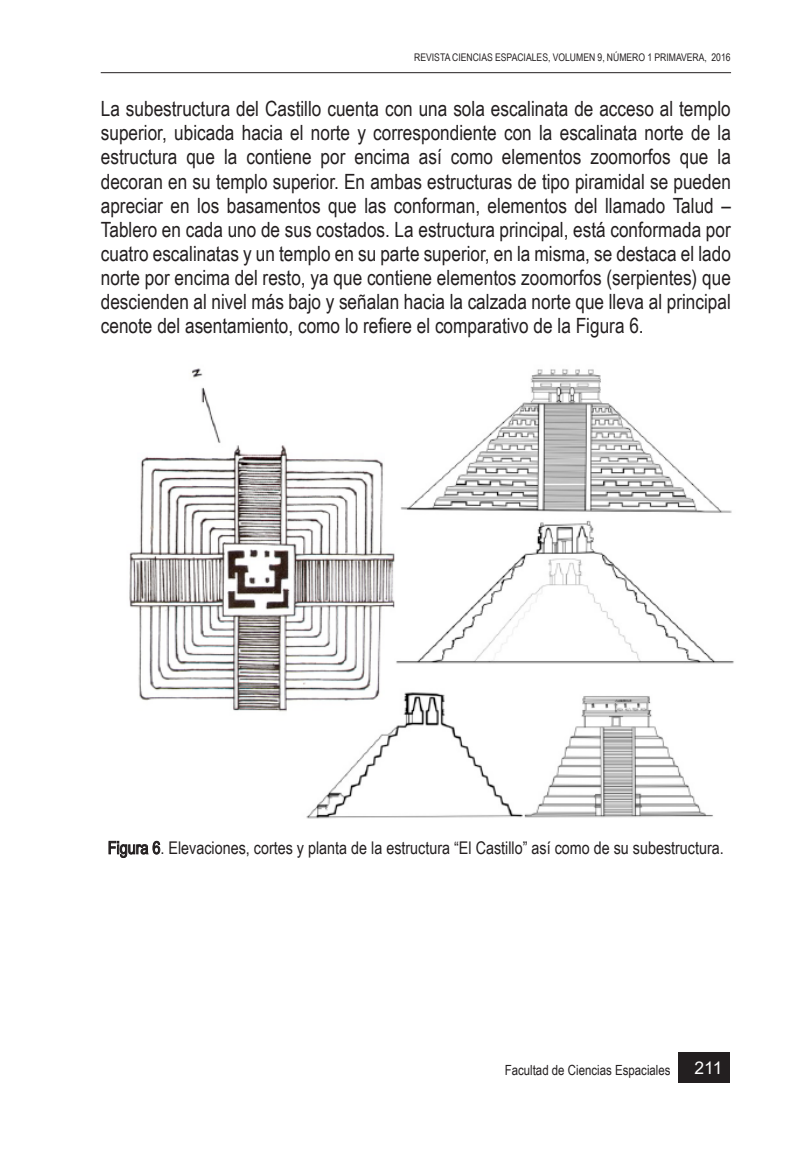
<style>
.page{position:relative;width:794px;height:1161px;background:#fff}
.page>*{position:absolute;margin:0;border:0;box-sizing:border-box;transform-origin:0 0}
.Subtitulo{font:21px/24.2px "Arial Narrow";color:#231f20;text-align:justify}
.Subtitulo-2{font:17.5px "Arial Narrow";color:#231f20}
.t1{font:17.5px "Arial";color:#fff}
.t2{font:14px "Arial Narrow";color:#231f20}
.t3{font:10.5px "Arial Narrow";color:#231f20}
</style>
<div class="page">
<div style="left:678px;top:1052px;width:51px;height:30px;background:#231f20"></div>
<hr style="left:101px;top:72px;width:630px;height:1px;background:#231f20">
<img style="left:129px;top:368px;width:605px;height:451px">
<svg style="left:109px;top:841px;width:51px;height:17px"></svg>
<p class="t3" style="left:414px;top:50px;width:318px">REVISTA CIENCIAS ESPACIALES, VOLUMEN 9, NÚMERO 1 PRIMAVERA, 2016</p>
<p class="Subtitulo" style="left:101px;top:96px;width:631px">La subestructura del Castillo cuenta con una sola escalinata de acceso al templo superior, ubicada hacia el norte y correspondiente con la escalinata norte de la estructura que la contiene por encima así como elementos zoomorfos que la decoran en su templo superior. En ambas estructuras de tipo piramidal se pueden apreciar en los basamentos que las conforman, elementos del llamado Talud – Tablero en cada uno de sus costados. La estructura principal, está conformada por cuatro escalinatas y un templo en su parte superior, en la misma, se destaca el lado norte por encima del resto, ya que contiene elementos zoomorfos (serpientes) que descienden al nivel más bajo y señalan hacia la calzada norte que lleva al principal cenote del asentamiento, como lo refiere el comparativo de la Figura 6.</p>
<p class="Subtitulo-2" style="left:108px;top:835px;width:617px">Figura 6. Elevaciones, cortes y planta de la estructura “El Castillo” así como de su subestructura.</p>
<p class="t2" style="left:505px;top:1060px;width:167px">Facultad de Ciencias Espaciales</p>
<p class="t1" style="left:694px;top:1056px;width:29px">211</p>
</div>
